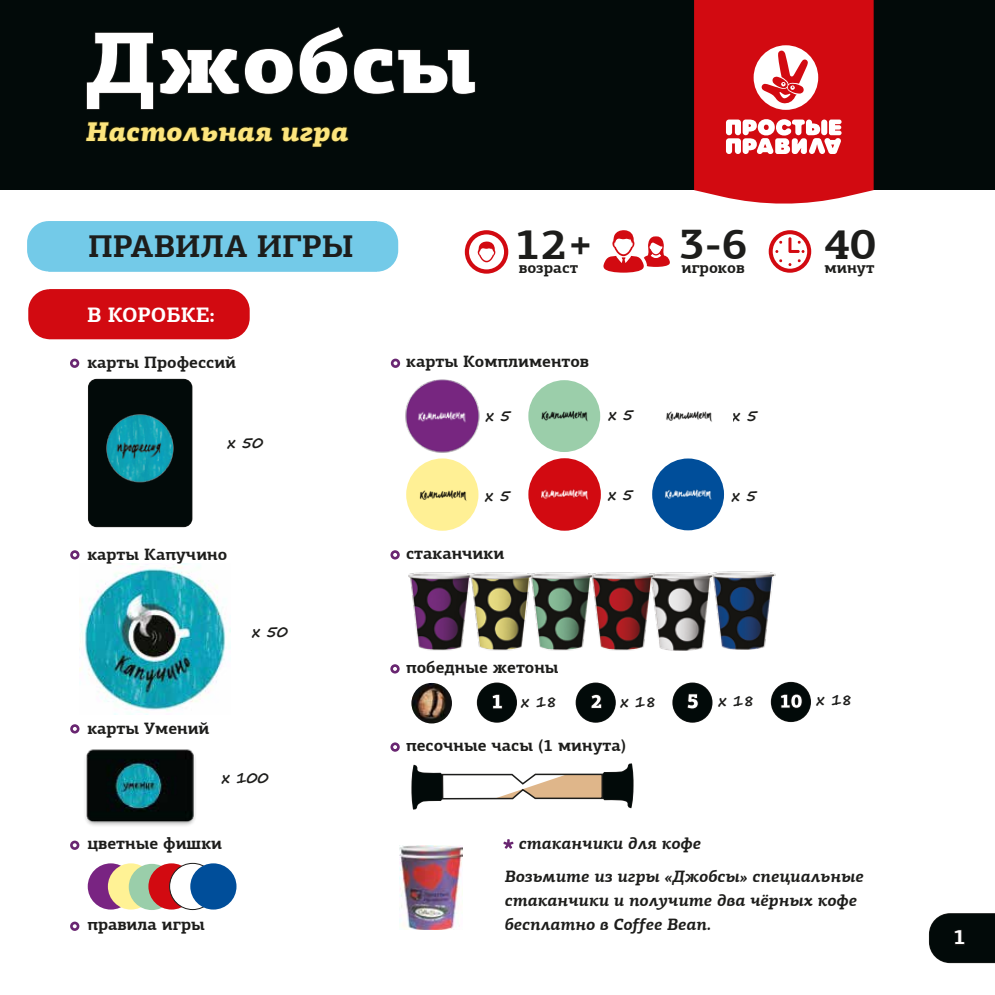
<style>
.page{position:relative;width:995px;height:995px;background:#fff}
.page>*{position:absolute;margin:0;border:0;box-sizing:border-box;transform-origin:0 0}
.t1{font:900 87.15px "PF Centro Slab Pro";color:#fff}
.t2{font:700 43.5px "PF Centro Slab Pro";color:#1d1d1b}
.t3{font:700 31.5px "PF Centro Slab Pro";color:#1d1d1b}
.t4{font:italic 900 27px "PF Centro Slab Pro";color:#fce57d}
.t5{font:700 21px "PF Centro Slab Pro";color:#fff}
.t6{font:700 16.5px "PF Centro Slab Pro";color:#1d1d1b}
.t7{font:italic 700 16.5px/33px "PF Centro Slab Pro";color:#1d1d1b}
.t8{font:700 15.45px "PF Centro Slab Pro";color:#1d1d1b}
.t9{font:700 15px "Segoe Print";color:#1d1d1b}
</style>
<div class="page">
<div style="left:0;top:0;width:995px;height:189px;background:#020a09"></div>
<svg style="left:672px;top:683px;width:41px;height:40px"></svg>
<div style="left:673px;top:683px;width:39px;height:39px;background:#020a09;border-radius:50%"></div>
<svg style="left:687px;top:693px;width:12px;height:16px"></svg>
<svg style="left:576px;top:683px;width:40px;height:40px"></svg>
<div style="left:576px;top:683px;width:39px;height:39px;background:#020a09;border-radius:50%"></div>
<svg style="left:591px;top:694px;width:11px;height:15px"></svg>
<svg style="left:86px;top:26px;width:390px;height:84px"></svg>
<svg style="left:86px;top:121px;width:187px;height:21px"></svg>
<svg style="left:281px;top:126px;width:68px;height:21px"></svg>
<svg style="left:694px;top:0;width:180px;height:204px;background:#d83036"></svg>
<svg style="left:465px;top:230px;width:43px;height:44px"></svg>
<svg style="left:769px;top:230px;width:42px;height:43px"></svg>
<svg style="left:603px;top:230px;width:67px;height:43px"></svg>
<div style="left:27px;top:221px;width:371px;height:51px;background:#73cae8"></div>
<div style="left:28px;top:289px;width:222px;height:50px;background:#d20a11"></div>
<svg style="left:390px;top:550px;width:10px;height:10px"></svg>
<svg style="left:393px;top:553px;width:4px;height:4px"></svg>
<svg style="left:390px;top:664px;width:10px;height:10px"></svg>
<svg style="left:393px;top:667px;width:4px;height:4px"></svg>
<svg style="left:390px;top:742px;width:10px;height:10px"></svg>
<svg style="left:393px;top:745px;width:4px;height:4px"></svg>
<svg style="left:70px;top:359px;width:9px;height:9px"></svg>
<svg style="left:73px;top:361px;width:4px;height:4px"></svg>
<svg style="left:70px;top:550px;width:9px;height:10px"></svg>
<svg style="left:73px;top:553px;width:4px;height:4px"></svg>
<svg style="left:70px;top:724px;width:9px;height:10px"></svg>
<svg style="left:73px;top:727px;width:4px;height:4px"></svg>
<svg style="left:70px;top:922px;width:9px;height:9px"></svg>
<svg style="left:73px;top:924px;width:4px;height:4px"></svg>
<svg style="left:70px;top:841px;width:9px;height:9px"></svg>
<svg style="left:73px;top:843px;width:4px;height:4px"></svg>
<svg style="left:929px;top:913px;width:66px;height:50px;background:#121918"></svg>
<img style="left:80px;top:563px;width:151px;height:151px">
<img style="left:85px;top:749px;width:111px;height:77px">
<div style="left:89px;top:379px;width:103px;height:147px;background:#020a09;border-radius:8px"></div>
<img style="left:106px;top:414px;width:68px;height:69px">
<img style="left:390px;top:358px;width:90px;height:95px">
<img style="left:411px;top:683px;width:41px;height:40px;border-radius:20px">
<svg style="left:477px;top:683px;width:40px;height:40px"></svg>
<div style="left:477px;top:683px;width:39px;height:39px;background:#020a09;border-radius:50%"></div>
<svg style="left:492px;top:694px;width:11px;height:15px"></svg>
<svg style="left:771px;top:682px;width:40px;height:40px"></svg>
<div style="left:771px;top:683px;width:39px;height:38px;background:#020a09;border-radius:50%"></div>
<svg style="left:780px;top:694px;width:23px;height:15px"></svg>
<img style="left:408px;top:572px;width:59px;height:79px">
<svg style="left:411px;top:763px;width:223px;height:47px"></svg>
<img style="left:718px;top:571px;width:58px;height:79px">
<img style="left:654px;top:572px;width:64px;height:79px">
<img style="left:597px;top:572px;width:57px;height:79px">
<img style="left:537px;top:572px;width:60px;height:79px">
<img style="left:467px;top:572px;width:70px;height:79px">
<div style="left:88px;top:863px;width:46px;height:47px;background:#792482;border-radius:50%"></div>
<div style="left:108px;top:863px;width:46px;height:47px;background:#fff295;border-radius:50%"></div>
<div style="left:129px;top:864px;width:46px;height:46px;background:#9aceaa;border-radius:50%"></div>
<div style="left:148px;top:863px;width:47px;height:47px;background:#d20a11;border-radius:50%"></div>
<div style="left:170px;top:863px;width:46px;height:47px;background:#fff;border-radius:50%"></div>
<div style="left:169px;top:863px;width:47px;height:47px;border:1px solid #1d1d1b;border-radius:50%"></div>
<div style="left:190px;top:863px;width:46px;height:47px;background:#004e9a;border-radius:50%"></div>
<img style="left:406px;top:458px;width:73px;height:73px">
<img style="left:666px;top:411px;width:46px;height:11px">
<img style="left:652px;top:458px;width:72px;height:73px">
<img style="left:528px;top:460px;width:73px;height:71px">
<img style="left:528px;top:380px;width:73px;height:80px">
<svg style="left:503px;top:839px;width:11px;height:10px"></svg>
<img style="left:399px;top:846px;width:63px;height:84px">
<h1 class="t1" style="left:86px;top:5px;width:393px">Джобсы</h1>
<h3 class="t4" style="left:86px;top:114px;width:264px">Настольная игра</h3>
<h3 class="t3" style="left:88px;top:227px;width:267px">ПРАВИЛА ИГРЫ</h3>
<h2 class="t2" style="left:679px;top:218px;width:71px">3-6</h2>
<h2 class="t2" style="left:515px;top:218px;width:79px">12+</h2>
<p class="t5" style="left:87px;top:302px;width:129px">В КОРОБКЕ:</p>
<p class="t6" style="left:87px;top:352px;width:150px">карты Профессий</p>
<p class="t9" style="left:227px;top:429px;width:37px">х 50</p>
<p class="t6" style="left:87px;top:544px;width:141px">карты Капучино</p>
<p class="t9" style="left:252px;top:618px;width:37px">х 50</p>
<p class="t8" style="left:519px;top:258px;width:61px">возраст</p>
<p class="t6" style="left:406px;top:352px;width:184px">карты Комплиментов</p>
<p class="t9" style="left:486px;top:402px;width:26px">х 5</p>
<p class="t9" style="left:609px;top:401px;width:26px">х 5</p>
<p class="t9" style="left:485px;top:482px;width:26px">х 5</p>
<p class="t6" style="left:406px;top:544px;width:100px">стаканчики</p>
<p class="t9" style="left:608px;top:481px;width:26px">х 5</p>
<p class="t6" style="left:406px;top:658px;width:154px">победные жетоны</p>
<p class="t8" style="left:682px;top:258px;width:65px">игроков</p>
<p class="t9" style="left:732px;top:402px;width:26px">х 5</p>
<p class="t9" style="left:732px;top:482px;width:26px">х 5</p>
<h2 class="t2" style="left:824px;top:218px;width:53px">40</h2>
<p class="t8" style="left:825px;top:258px;width:52px">минут</p>
<p class="t6" style="left:87px;top:718px;width:124px">карты Умений</p>
<p class="t9" style="left:222px;top:764px;width:48px">х 100</p>
<p class="t6" style="left:87px;top:833px;width:136px">цветные фишки</p>
<p class="t6" style="left:87px;top:914px;width:119px">правила игры</p>
<p class="t9" style="left:521px;top:688px;width:37px">х 18</p>
<p class="t9" style="left:620px;top:688px;width:37px">х 18</p>
<p class="t9" style="left:719px;top:687px;width:37px">х 18</p>
<p class="t9" style="left:817px;top:686px;width:37px">х 18</p>
<p class="t6" style="left:406px;top:736px;width:222px">песочные часы (1 минута)</p>
<p class="t7" style="left:505px;top:827px;width:361px;text-indent:14px">стаканчики для кофе<br>Возьмите из игры «Джобсы» специальные</p>
<p class="t7" style="left:505px;top:889px;width:354px;line-height:24px">стаканчики и получите два чёрных кофе бесплатно в Coffee Bean.</p>
<p class="t5" style="left:953px;top:924px;width:14px">1</p>
</div>
